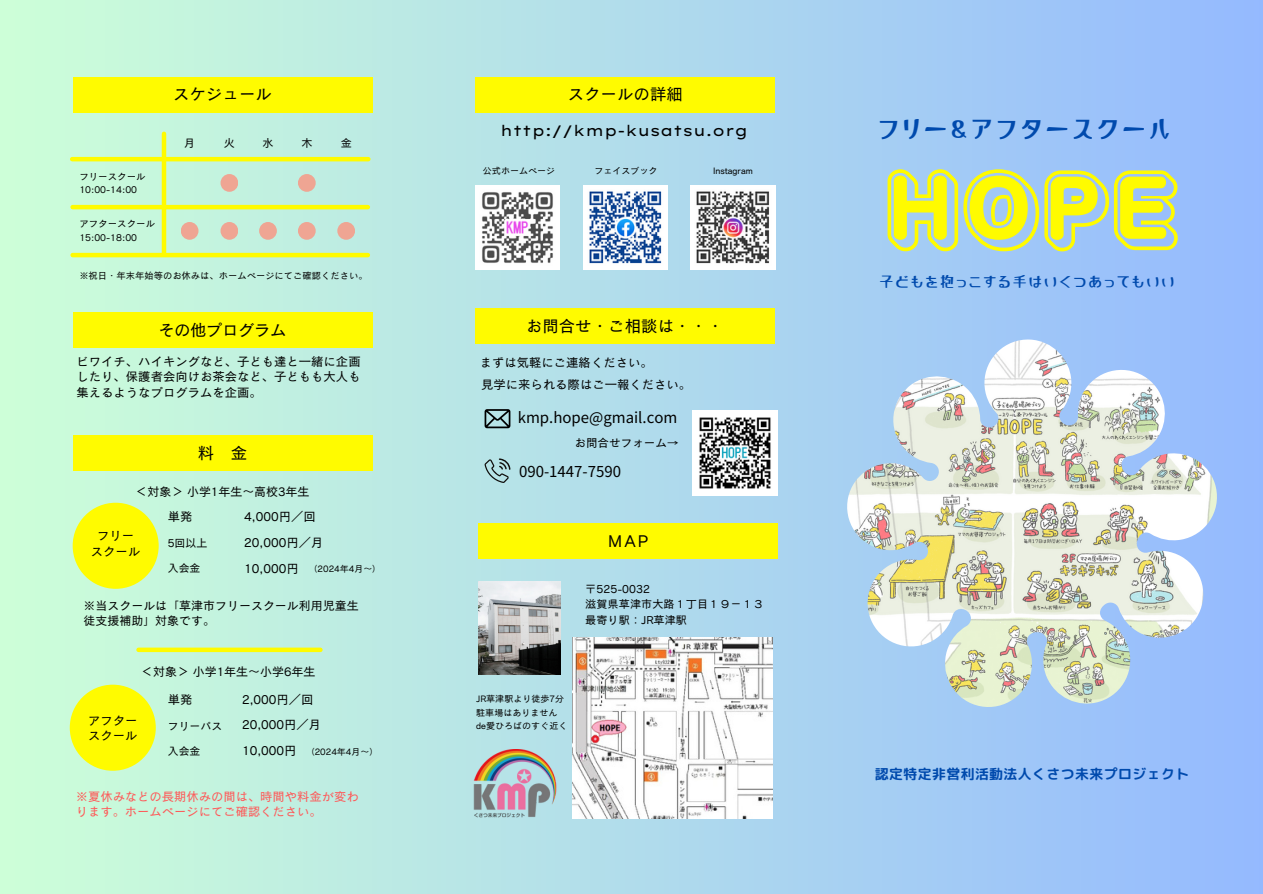
<style>
.page{position:relative;width:1263px;height:894px;background:#fff}
.page>*{position:absolute;margin:0;border:0;box-sizing:border-box;transform-origin:0 0}
.t1{font:96.15px "Mty Sousyoku Em Mr Jis W6";color:#fffb00}
.t2{font:24.75px "Amato Font";letter-spacing:.1em;color:#004aad}
.t3{font:16.5px "Canva Cezanne Pro N M";color:#000}
.t4{font:16.5px "Canva Cezanne Pro N M";letter-spacing:-.03em;color:#000}
.t5{font:15.15px "Lexend Mega";color:#000}
.t6{font:15px "Noto Sans JP";color:#000}
.t7{font:14.55px "Amato Font";letter-spacing:.095em;color:#004aad}
.t8{font:13.8px "rounded mplus 1 p bold";letter-spacing:.035em;color:#004aad}
.t9{font:12.3px/15.5px "Canva Cezanne Pro N M";color:#000}
.t10{font:12.3px/15.3px "Canva Cezanne Pro N M";color:#ff5757}
.t11{font:12px/15px "Canva Cezanne Pro N M";color:#000}
.t12{font:11.55px "Canva Cezanne Pro N M";color:#000}
.t13{font:11.1px "Canva Cezanne Pro N M";letter-spacing:.005em;color:#000}
.t14{font:10.95px "Canva Cezanne Pro N M";color:#000}
.t15{font:9.45px "Canva Cezanne Pro N M";color:#000}
.t16{font:9.3px "Canva Cezanne Pro N M";color:#000}
.t17{font:9px "Canva Cezanne Pro N M";color:#000}
</style>
<div class="page">
<div style="left:0;top:0;width:1263px;height:893px;background:linear-gradient(to right,#cdffd7,#94b9ff)"></div>
<div style="left:475px;top:308px;width:299px;height:36px;background:#fffb00"></div>
<div style="left:73px;top:502px;width:86px;height:86px;background:#fffb00;border-radius:50%"></div>
<div style="left:70px;top:684px;width:86px;height:86px;background:#fffb00;border-radius:50%"></div>
<div style="left:73px;top:435px;width:299px;height:36px;background:#fffb00"></div>
<div style="left:73px;top:312px;width:300px;height:35px;background:#fffb00"></div>
<div style="left:139px;top:647px;width:181px;height:5px;background:#fffb00"></div>
<div style="left:478px;top:523px;width:300px;height:36px;background:#fffb00"></div>
<div style="left:475px;top:77px;width:300px;height:36px;background:#fffb00"></div>
<div style="left:73px;top:77px;width:299px;height:36px;background:#fffb00"></div>
<hr style="left:73px;top:205px;width:295px;height:4px;background:#fffb00">
<hr style="left:73px;top:253px;width:295px;height:4px;background:#fffb00">
<hr style="left:72px;top:157px;width:296px;height:4px;background:#fffb00">
<hr style="left:162px;top:134px;width:4px;height:119px;background:#fffb00">
<div style="left:181px;top:222px;width:17px;height:18px;background:#efa593;border-radius:50%"></div>
<div style="left:221px;top:174px;width:17px;height:18px;background:#efa593;border-radius:50%"></div>
<div style="left:221px;top:222px;width:17px;height:18px;background:#efa593;border-radius:50%"></div>
<div style="left:259px;top:222px;width:18px;height:18px;background:#efa593;border-radius:50%"></div>
<div style="left:298px;top:174px;width:18px;height:18px;background:#efa593;border-radius:50%"></div>
<div style="left:298px;top:222px;width:18px;height:18px;background:#efa593;border-radius:50%"></div>
<div style="left:337px;top:222px;width:18px;height:18px;background:#efa593;border-radius:50%"></div>
<img style="left:847px;top:339px;width:370px;height:368px">
<img style="left:473px;top:749px;width:84px;height:68px">
<img style="left:572px;top:637px;width:200px;height:180px">
<img style="left:691px;top:185px;width:84px;height:84px">
<img style="left:583px;top:185px;width:84px;height:84px">
<img style="left:475px;top:185px;width:85px;height:84px">
<img style="left:478px;top:581px;width:82px;height:93px">
<svg style="left:485px;top:458px;width:25px;height:25px"></svg>
<svg style="left:485px;top:409px;width:25px;height:19px"></svg>
<img style="left:692px;top:410px;width:85px;height:85px">
<p class="t3" style="left:173px;top:86px;width:100px">スケジュール</p>
<p class="t3" style="left:568px;top:86px;width:117px">スクールの詳細</p>
<p class="t15" style="left:79px;top:172px;width:68px">フリースクール</p>
<p class="t15" style="left:79px;top:184px;width:59px">10:00-14:00</p>
<p class="t15" style="left:79px;top:219px;width:77px">アフタースクール</p>
<p class="t15" style="left:79px;top:232px;width:59px">15:00-18:00</p>
<p class="t13" style="left:184px;top:137px;width:9px">月</p>
<p class="t13" style="left:224px;top:137px;width:11px">火</p>
<h4 class="t13" style="left:263px;top:137px;width:11px">水</h4>
<p class="t13" style="left:301px;top:137px;width:11px">木</p>
<p class="t13" style="left:341px;top:137px;width:11px">金</p>
<p class="t16" style="left:79px;top:271px;width:290px">※祝日・年末年始等のお休みは、ホームページにてご確認ください。</p>
<p class="t4" style="left:158px;top:321px;width:130px">その他プログラム</p>
<p class="t9" style="left:77px;top:353px;width:286px;text-align:justify">ビワイチ、ハイキングなど、子ども達と一緒に企画したり、保護者会向けお茶会など、子どもも大人も集えるようなプログラムを企画。</p>
<p class="t3" style="left:198px;top:444px;width:49px">料 金</p>
<p class="t11" style="left:135px;top:483px;width:174px">＜対象＞小学1年生～高校3年生</p>
<p class="t9" style="left:97px;top:527px;width:39px">フリー</p>
<p class="t9" style="left:91px;top:543px;width:51px">スクール</p>
<p class="t9" style="left:168px;top:508px;width:26px">単発</p>
<p class="t9" style="left:244px;top:508px;width:73px">4,000円／回</p>
<p class="t14" style="left:168px;top:536px;width:41px">5回以上</p>
<p class="t9" style="left:244px;top:534px;width:77px">20,000円／月</p>
<p class="t14" style="left:168px;top:562px;width:33px">入会金</p>
<p class="t9" style="left:244px;top:560px;width:56px">10,000円</p>
<p class="t17" style="left:309px;top:564px;width:74px">（2024年4月～）</p>
<p class="t11" style="left:84px;top:598px;width:275px">※当スクールは「草津市フリースクール利用児童生徒支援補助」対象です。</p>
<p class="t11" style="left:141px;top:663px;width:174px">＜対象＞小学1年生～小学6年生</p>
<p class="t9" style="left:88px;top:712px;width:51px">アフタースクール</p>
<p class="t9" style="left:168px;top:691px;width:26px">単発</p>
<p class="t9" style="left:242px;top:691px;width:73px">2,000円／回</p>
<p class="t14" style="left:168px;top:719px;width:56px">フリーパス</p>
<h3 class="t9" style="left:242px;top:716px;width:77px">20,000円／月</h3>
<p class="t14" style="left:168px;top:745px;width:33px">入会金</p>
<p class="t9" style="left:242px;top:742px;width:56px">10,000円</p>
<p class="t17" style="left:306px;top:747px;width:74px">（2024年4月～）</p>
<h2 class="t10" style="left:76px;top:788px;width:284px">※夏休みなどの長期休みの間は、時間や料金が変わります。ホームページにてご確認ください。</h2>
<p class="t5" style="left:500px;top:121px;width:249px">http://kmp-kusatsu.org</p>
<h4 class="t17" style="left:483px;top:165px;width:74px">公式ホームページ</h4>
<p class="t17" style="left:594px;top:165px;width:65px">フェイスブック</p>
<p class="t17" style="left:713px;top:165px;width:41px">Instagram</p>
<h4 class="t3" style="left:526px;top:317px;width:199px">お問合せ・ご相談は・・・</h4>
<p class="t9" style="left:480px;top:355px;width:174px">まずは気軽にご連絡ください。</p>
<p class="t9" style="left:481px;top:376px;width:211px">見学に来られる際はご一報ください。</p>
<h4 class="t6" style="left:518px;top:405px;width:161px">kmp.hope@gmail.com</h4>
<p class="t12" style="left:574px;top:436px;width:106px">お問合せフォーム→</p>
<h1 class="t6" style="left:519px;top:459px;width:103px">090-1447-7590</h1>
<p class="t3" style="left:608px;top:532px;width:42px">MAP</p>
<p class="t13" style="left:585px;top:582px;width:66px">〒525-0032</p>
<p class="t13" style="left:585px;top:598px;width:180px">滋賀県草津市大路１丁目１９−１３</p>
<p class="t13" style="left:585px;top:614px;width:103px">最寄り駅：JR草津駅</p>
<p class="t17" style="left:476px;top:693px;width:89px">JR草津駅より徒歩7分</p>
<p class="t17" style="left:476px;top:707px;width:83px">駐車場はありません</p>
<p class="t17" style="left:476px;top:721px;width:93px">de愛ひろばのすぐ近く</p>
<p class="t2" style="left:878px;top:116px;width:295px">フリー&amp;アフタースクール</p>
<p class="t1" style="left:884px;top:162px;width:297px">HOPE</p>
<p class="t7" style="left:879px;top:274px;width:297px">子どもを抱っこする手はいくつあってもいい</p>
<p class="t8" style="left:875px;top:764px;width:316px">認定特定非営利活動法人くさつ未来プロジェクト</p>
</div>
